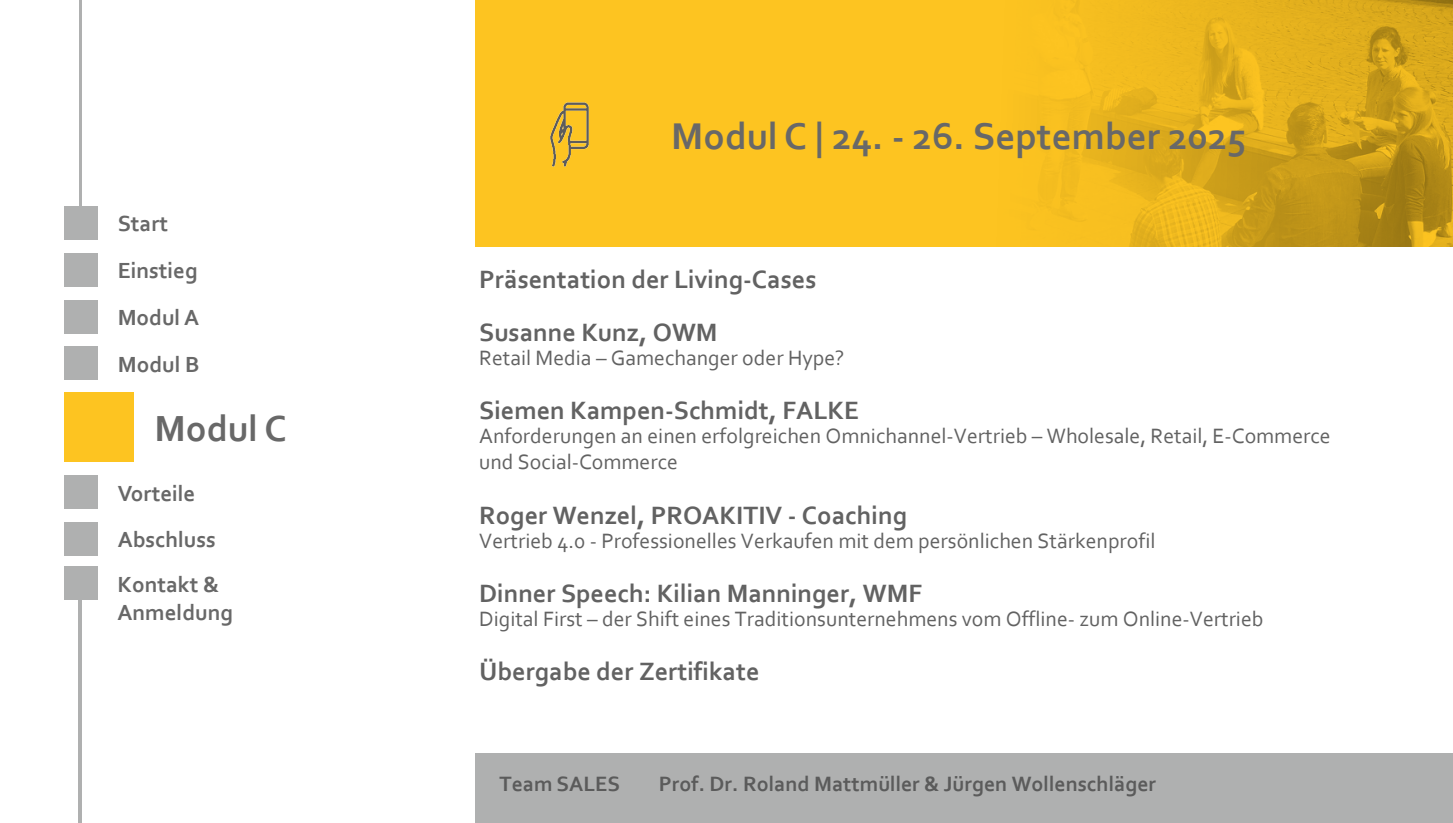
<style>
.page{position:relative;width:1453px;height:823px;background:#fff}
.page>*{position:absolute;margin:0;border:0;box-sizing:border-box;transform-origin:0 0}
.t1{font:700 39px "Corbel";color:#686868}
.t2{font:700 37.95px "Corbel";color:#686868}
.t3{font:700 26.25px "Corbel";color:#626262}
.t4{font:700 26.25px "Corbel";color:#626262}
.t5{font:700 22.95px/46.7px "Corbel";color:#686868}
.t6{font:700 22.95px "Corbel";color:#686868}
.t7{font:21.75px/26.1px "Corbel";color:#626262}
.Text{font:700 21.75px "Corbel";color:#5b5b5b}
.s1{font-style:inherit}
</style>
<div class="page">
<div style="left:476px;top:0;width:977px;height:247px;background:#fdc421"></div>
<img style="left:1047px;top:0;width:406px;height:247px">
<hr style="left:79px;top:576px;width:3px;height:247px;background:#afb0b0">
<hr style="left:79px;top:0;width:3px;height:220px;background:#afb0b0">
<div style="left:476px;top:753px;width:977px;height:70px;background:#afb0b0"></div>
<div style="left:64px;top:392px;width:70px;height:70px;background:#fdc421"></div>
<div style="left:64px;top:206px;width:33px;height:33px;background:#afb0b0"></div>
<div style="left:64px;top:253px;width:33px;height:33px;background:#afb0b0"></div>
<div style="left:64px;top:300px;width:33px;height:33px;background:#afb0b0"></div>
<div style="left:64px;top:346px;width:33px;height:34px;background:#afb0b0"></div>
<div style="left:64px;top:475px;width:33px;height:34px;background:#afb0b0"></div>
<div style="left:64px;top:522px;width:33px;height:33px;background:#afb0b0"></div>
<div style="left:64px;top:566px;width:33px;height:34px;background:#afb0b0"></div>
<img style="left:550px;top:102px;width:39px;height:65px">
<p class="t5" style="left:118px;top:200px;width:83px">Start<br>Einstieg<br>Modul A<br>Modul B</p>
<h2 class="t2" style="left:154px;top:405px;width:134px">Modul C</h2>
<p class="t5" style="left:118px;top:469px;width:103px;line-height:45.7px">Vorteile<br>Abschluss<br>Kontakt <span class="s1">&amp;</span></p>
<p class="t6" style="left:118px;top:597px;width:117px">Anmeldung</p>
<h1 class="t1" style="left:671px;top:112px;width:577px"><span class="s1">Modul C</span> | 2<span class="s1">4</span>. - 2<span class="s1">6</span>. September 202<span class="s1">5</span></h1>
<p class="t3" style="left:479px;top:263px;width:339px">Präsentation der Living-Cases</p>
<p class="t4" style="left:479px;top:316px;width:240px">Susanne Kunz, OWM</p>
<p class="t7" style="left:479px;top:344px;width:367px">Retail Media – Gamechanger oder Hype?</p>
<p class="t4" style="left:479px;top:394px;width:381px">Siemen Kampen-Schmidt, FALKE</p>
<p class="t7" style="left:479px;top:422px;width:853px">Anforderungen an einen erfolgreichen Omnichannel-Vertrieb – Wholesale, Retail, E-Commerce und Social-Commerce</p>
<p class="t3" style="left:479px;top:498px;width:429px">Roger Wenzel, PROAKITIV - Coaching</p>
<p class="t7" style="left:479px;top:527px;width:678px">Vertrieb 4.0 - Professionelles Verkaufen mit dem persönlichen Stärkenprofil</p>
<p class="t4" style="left:479px;top:577px;width:444px">Dinner Speech: Kilian Manninger, WMF</p>
<p class="t7" style="left:479px;top:605px;width:786px">Digital First – der Shift eines Traditionsunternehmens vom Offline- zum Online-Vertrieb</p>
<p class="t3" style="left:479px;top:655px;width:282px">Übergabe der Zertifikate</p>
<p class="Text" style="left:499px;top:771px;width:122px">Team SALES</p>
<p class="Text" style="left:659px;top:771px;width:499px">Prof. Dr. Roland Mattmüller &amp; Jürgen Wollenschläger</p>
</div>
